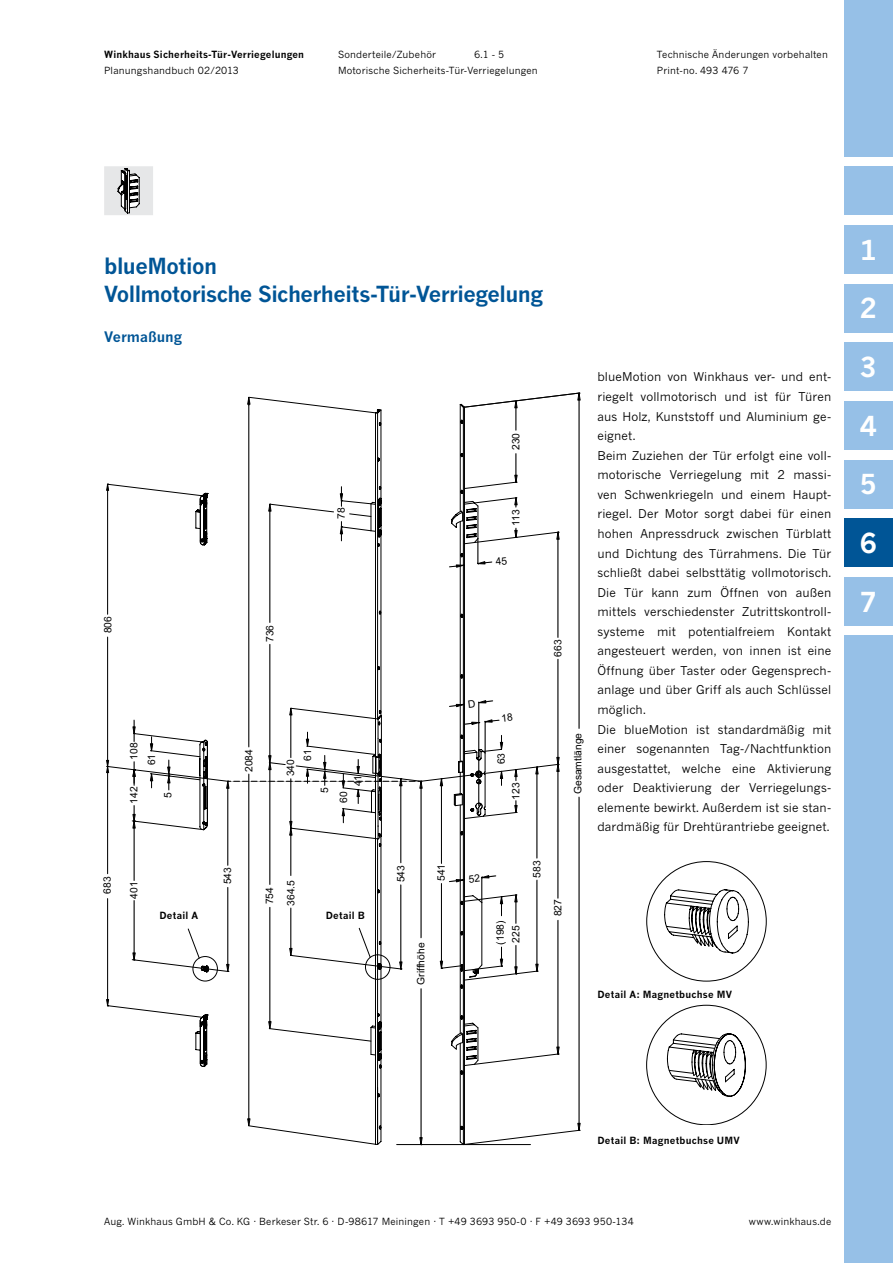
<style>
.page{position:relative;width:893px;height:1263px;background:#fff}
.page>*{position:absolute;margin:0;border:0;box-sizing:border-box;transform-origin:0 0}
.t1{font:700 27px/58.7px "News Gothic MT Pro";color:#fff;text-align:justify}
.Überschrift_1{font:700 21.75px/28.5px "News Gothic MT Pro";letter-spacing:-.025em;color:#005596}
.Subline_Bold_9_5_pt{font:700 14.25px "News Gothic MT Pro";color:#005596}
.NG_Regular_8_pt{font:12px/19.5px "News Gothic MT Pro";letter-spacing:.01em;color:#000;text-align:justify}
.t2{font:10.35px "Arial";color:#000}
.t3{font:9.75px "News Gothic MT Pro";letter-spacing:.02em;color:#000}
.NG_Regular_8_pt-2{font:700 9.75px "News Gothic MT Pro";letter-spacing:.02em;color:#000}
</style>
<div class="page">
<div style="left:844px;top:0;width:49px;height:156px;background:#96c0e7"></div>
<div style="left:844px;top:636px;width:49px;height:627px;background:#96c0e7"></div>
<div style="left:844px;top:166px;width:49px;height:49px;background:#96c0e7"></div>
<div style="left:844px;top:225px;width:49px;height:49px;background:#96c0e7"></div>
<div style="left:844px;top:401px;width:49px;height:49px;background:#96c0e7"></div>
<div style="left:844px;top:460px;width:49px;height:49px;background:#96c0e7"></div>
<div style="left:844px;top:518px;width:49px;height:49px;background:#005596"></div>
<div style="left:844px;top:577px;width:49px;height:49px;background:#96c0e7"></div>
<div style="left:844px;top:342px;width:49px;height:49px;background:#96c0e7"></div>
<div style="left:844px;top:284px;width:49px;height:49px;background:#96c0e7"></div>
<div style="left:104px;top:166px;width:49px;height:49px;background:#e6e7e8"></div>
<svg style="left:118px;top:168px;width:21px;height:45px"></svg>
<hr style="left:249px;top:774px;width:1px;height:345px;background:#000">
<svg style="left:247px;top:1118px;width:123px;height:26px"></svg>
<hr style="left:579px;top:797px;width:1px;height:326px;background:#000">
<svg style="left:478px;top:1123px;width:102px;height:22px"></svg>
<svg style="left:370px;top:1068px;width:108px;height:77px"></svg>
<svg style="left:664px;top:889px;width:85px;height:208px"></svg>
<svg style="left:106px;top:393px;width:474px;height:674px"></svg>
<p class="NG_Regular_8_pt-2" style="left:104px;top:49px;width:201px">Winkhaus Sicherheits-Tür-Verriegelungen</p>
<p class="t3" style="left:338px;top:49px;width:99px">Sonderteile/Zubehör</p>
<p class="t3" style="left:474px;top:49px;width:32px">6.1 - 5</p>
<p class="t3" style="left:657px;top:49px;width:172px">Technische Änderungen vorbehalten</p>
<p class="t3" style="left:104px;top:65px;width:136px">Planungshandbuch 02/2013</p>
<p class="t3" style="left:338px;top:65px;width:201px">Motorische Sicherheits-Tür-Verriegelungen</p>
<p class="t3" style="left:657px;top:65px;width:93px">Print-no. 493 476 7</p>
<p class="Überschrift_1" style="left:104px;top:251px;width:440px">blueMotion<br>Vollmotorische Sicherheits-Tür-Verriegelung</p>
<p class="Subline_Bold_9_5_pt" style="left:104px;top:328px;width:79px">Vermaßung</p>
<p class="t2" style="left:334px;top:519px;width:13px;rotate:-90deg">78</p>
<p class="t2" style="left:509px;top:450px;width:19px;rotate:-90deg">230</p>
<p class="t2" style="left:509px;top:526px;width:18px;rotate:-90deg">113</p>
<p class="t2" style="left:101px;top:633px;width:19px;rotate:-90deg">806</p>
<p class="t2" style="left:263px;top:642px;width:19px;rotate:-90deg">736</p>
<p class="t2" style="left:127px;top:760px;width:19px;rotate:-90deg">108</p>
<p class="t2" style="left:127px;top:804px;width:19px;rotate:-90deg">142</p>
<p class="t2" style="left:145px;top:765px;width:13px;rotate:-90deg">61</p>
<p class="t2" style="left:242px;top:772px;width:24px;rotate:-90deg">2084</p>
<p class="t2" style="left:284px;top:776px;width:19px;rotate:-90deg">340</p>
<p class="t2" style="left:301px;top:761px;width:13px;rotate:-90deg">61</p>
<p class="t2" style="left:351px;top:786px;width:13px;rotate:-90deg">41</p>
<p class="t2" style="left:318px;top:793px;width:7px;rotate:-90deg">5</p>
<p class="t2" style="left:161px;top:798px;width:7px;rotate:-90deg">5</p>
<p class="t2" style="left:337px;top:803px;width:13px;rotate:-90deg">60</p>
<p class="t2" style="left:100px;top:894px;width:19px;rotate:-90deg">683</p>
<p class="t2" style="left:127px;top:898px;width:19px;rotate:-90deg">401</p>
<p class="t2" style="left:221px;top:884px;width:19px;rotate:-90deg">543</p>
<p class="t2" style="left:263px;top:904px;width:19px;rotate:-90deg">754</p>
<p class="t2" style="left:284px;top:906px;width:27px;rotate:-90deg">364.5</p>
<p class="NG_Regular_8_pt-2" style="left:159px;top:910px;width:40px">Detail A</p>
<p class="NG_Regular_8_pt-2" style="left:326px;top:910px;width:41px">Detail B</p>
<p class="t2" style="left:394px;top:882px;width:19px;rotate:-90deg">543</p>
<p class="t2" style="left:435px;top:881px;width:19px;rotate:-90deg">541</p>
<p class="t2" style="left:414px;top:985px;width:44px;rotate:-90deg">Griffhöhe</p>
<p class="t2" style="left:551px;top:656px;width:19px;rotate:-90deg">663</p>
<p class="t2" style="left:494px;top:764px;width:13px;rotate:-90deg">63</p>
<p class="t2" style="left:509px;top:800px;width:19px;rotate:-90deg">123</p>
<p class="t2" style="left:571px;top:794px;width:63px;rotate:-90deg">Gesamtlänge</p>
<p class="t2" style="left:530px;top:878px;width:19px;rotate:-90deg">583</p>
<p class="t2" style="left:493px;top:944px;width:26px;rotate:-90deg">(198)</p>
<p class="t2" style="left:509px;top:943px;width:19px;rotate:-90deg">225</p>
<p class="t2" style="left:551px;top:916px;width:19px;rotate:-90deg">827</p>
<p class="NG_Regular_8_pt" style="left:597px;top:367px;width:235px">blueMotion von Winkhaus ver- und ent&shy;riegelt vollmotorisch und ist für Türen aus Holz, Kunststoff und Aluminium ge&shy;eignet.</p>
<p class="NG_Regular_8_pt" style="left:597px;top:445px;width:235px">Beim Zuziehen der Tür erfolgt eine voll&shy;motorische Verriegelung mit 2 massi&shy;ven Schwenkriegeln und einem Haupt&shy;riegel. Der Motor sorgt dabei für einen hohen Anpressdruck zwischen Türblatt und Dichtung des Türrahmens. Die Tür schließt dabei selbsttätig vollmotorisch.<br>Die Tür kann zum Öffnen von außen mittels verschiedenster Zutrittskontroll&shy;systeme mit potentialfreiem Kontakt angesteuert werden, von innen ist eine Öffnung über Taster oder Gegensprech&shy;anlage und über Griff als auch Schlüssel möglich.</p>
<p class="NG_Regular_8_pt" style="left:597px;top:719px;width:235px">Die blueMotion ist standardmäßig mit einer sogenannten Tag-/Nachtfunktion ausgestattet, welche eine Aktivierung oder Deaktivierung der Verriegelungs&shy;elemente bewirkt. Außerdem ist sie stan&shy;dardmäßig für Drehtürantriebe geeignet.</p>
<p class="NG_Regular_8_pt-2" style="left:597px;top:988px;width:136px">Detail A: Magnetbuchse MV</p>
<h1 class="t1" style="left:860px;top:220px;width:19px">1</h1>
<h1 class="t1" style="left:860px;top:279px;width:19px">2</h1>
<h1 class="t1" style="left:860px;top:337px;width:19px">3</h1>
<h1 class="t1" style="left:860px;top:396px;width:19px">4<br>5<br>6<br>7</h1>
<p class="NG_Regular_8_pt-2" style="left:597px;top:1135px;width:144px">Detail B: Magnetbuchse UMV</p>
<p class="t3" style="left:104px;top:1215px;width:531px">Aug. Winkhaus GmbH &amp; Co. KG · Berkeser Str. 6 · D-98617 Meiningen · T +49 3693 950-0 · F +49 3693 950-134</p>
<p class="t3" style="left:749px;top:1215px;width:84px">www.winkhaus.de</p>
</div>
